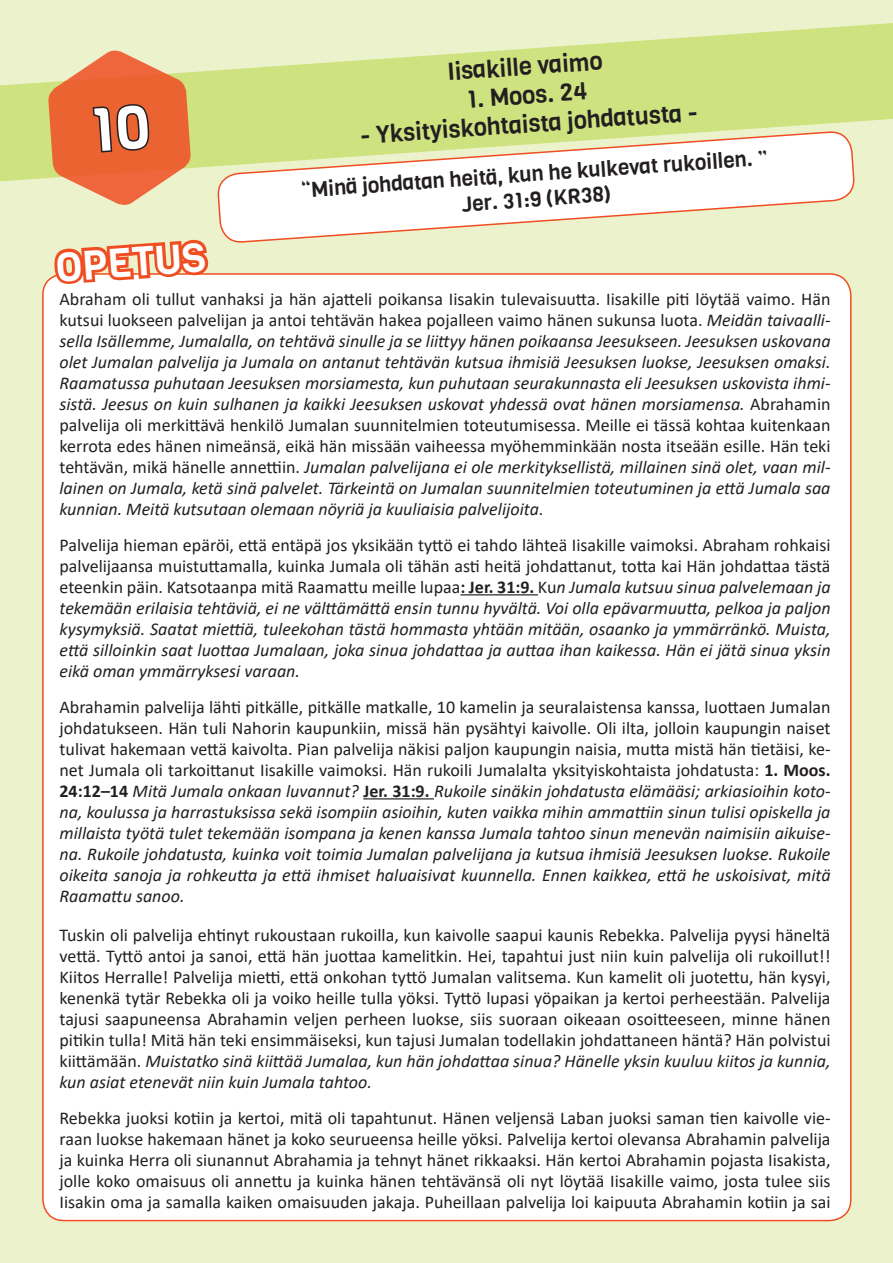
<style>
.page{position:relative;width:893px;height:1263px;background:#ecf3cc}
.page>*{position:absolute;margin:0;border:0;box-sizing:border-box;transform-origin:0 0}
.t1{font:40.5px "Viga";color:#fff}
.t2{font:24px "Viga";color:#231f20}
.t3{font:21px "Viga";color:#231f20}
.t4{font:italic 18px/21px "Calibri";color:#231f20;text-align:justify}
.t5{font:18px/21px "Calibri";color:#231f20;text-align:justify}
.s1{font-style:normal}
.s2{font-weight:700;font-style:normal}
.s3{font-style:italic}
</style>
<div class="page">
<svg style="left:0;top:23px;width:893px;height:159px;fill:#cfe280"></svg>
<div style="left:43px;top:274px;width:808px;height:946px;background:#fff;border-radius:21px"></div>
<hr style="left:460px;top:594px;width:78px;height:1px;background:#231f20">
<hr style="left:363px;top:798px;width:71px;height:1px;background:#231f20">
<svg style="left:50px;top:239px;width:163px;height:45px"></svg>
<svg style="left:217px;top:131px;width:638px;height:112px"></svg>
<svg style="left:48px;top:48px;width:143px;height:157px"></svg>
<p class="t2" style="left:446px;top:56px;width:157px;rotate:-4deg">Iisakille vaimo</p>
<p class="t2" style="left:466px;top:83px;width:122px;rotate:-4deg">1. Moos. 24</p>
<p class="t2" style="left:359px;top:120px;width:340px;rotate:-4deg">- Yksityiskohtaista johdatusta -</p>
<p class="t1" style="left:54px;top:241px;width:152px;rotate:-4deg">OPETUS</p>
<p class="t3" style="left:300px;top:176px;width:469px;rotate:-4deg">“Minä johdatan heitä, kun he kulkevat rukoillen. ”</p>
<p class="t3" style="left:461px;top:190px;width:151px;rotate:-4deg">Jer. 31:9 (KR38)</p>
<p class="t4" style="left:60px;top:288px;width:773px"><span class="s1">Abraham oli tullut vanhaksi ja hän ajatteli poikansa Iisakin tulevaisuutta. Iisakille piti löytää vaimo. Hän kutsui luokseen palvelijan ja antoi tehtävän hakea pojalleen vaimo hänen sukunsa luota.</span> Meidän taivaalli&shy;sella Isällemme, Jumalalla, on tehtävä sinulle ja se liittyy hänen poikaansa Jeesukseen. Jeesuksen uskovana olet Jumalan palvelija ja Jumala on antanut tehtävän kutsua ihmisiä Jeesuksen luokse, Jeesuksen omaksi.<br>Raamatussa puhutaan Jeesuksen morsiamesta, kun puhutaan seurakunnasta eli Jeesuksen uskovista ihmi&shy;sistä. Jeesus on kuin sulhanen ja kaikki Jeesuksen uskovat yhdessä ovat hänen morsiamensa. <span class="s1">Abrahamin palvelija oli merkittävä henkilö Jumalan suunnitelmien toteutumisessa. Meille ei tässä kohtaa kuitenkaan kerrota edes hänen nimeänsä, eikä hän missään vaiheessa myöhemminkään nosta itseään esille. Hän teki tehtävän, mikä hänelle annettiin.</span> Jumalan palvelijana ei ole merkityksellistä, millainen sinä olet, vaan mil&shy;lainen on Jumala, ketä sinä palvelet. Tärkeintä on Jumalan suunnitelmien toteutuminen ja että Jumala saa kunnian. Meitä kutsutaan olemaan nöyriä ja kuuliaisia palvelijoita<span class="s1">.</span></p>
<p class="t4" style="left:60px;top:534px;width:773px"><span class="s1">Palvelija hieman epäröi, että entäpä jos yksikään tyttö ei tahdo lähteä Iisakille vaimoksi. Abraham rohkaisi palvelijaansa muistuttamalla, kuinka Jumala oli tähän asti heitä johdattanut, totta kai Hän johdattaa tästä eteenkin päin. Katsotaanpa mitä Raamattu meille lupaa</span><span class="s2">: Jer. 31:9.</span> <span class="s1">Ku</span>n Jumala kutsuu sinua palvelemaan ja tekemään erilaisia tehtäviä, ei ne välttämättä ensin tunnu hyvältä. Voi olla epävarmuutta, pelkoa ja paljon kysymyksiä. Saatat miettiä, tuleekohan tästä hommasta yhtään mitään, osaanko ja ymmärränkö. Muista, että silloinkin saat luottaa Jumalaan, joka sinua johdattaa ja auttaa ihan kaikessa. Hän ei jätä sinua yksin eikä oman ymmärryksesi varaan.</p>
<p class="t4" style="left:60px;top:696px;width:773px"><span class="s1">Abrahamin palvelija lähti pitkälle, pitkälle matkalle, 10 kamelin ja seuralaistensa kanssa, luottaen Jumalan johdatukseen. Hän tuli Nahorin kaupunkiin, missä hän pysähtyi kaivolle. Oli ilta, jolloin kaupungin naiset tulivat hakemaan vettä kaivolta. Pian palvelija näkisi paljon kaupungin naisia, mutta mistä hän tietäisi, ke&shy;net Jumala oli tarkoittanut Iisakille vaimoksi. Hän rukoili Jumalalta yksityiskohtaista johdatusta:</span> <span class="s2">1. Moos.<br>24:12–14</span> Mitä Jumala onkaan luvannut? <span class="s2">Jer. 31:9.</span> Rukoile sinäkin johdatusta elämääsi; arkiasioihin koto&shy;na, koulussa ja harrastuksissa sekä isompiin asioihin, kuten vaikka mihin ammattiin sinun tulisi opiskella ja millaista työtä tulet tekemään isompana ja kenen kanssa Jumala tahtoo sinun menevän naimisiin aikuise&shy;na. Rukoile johdatusta, kuinka voit toimia Jumalan palvelijana ja kutsua ihmisiä Jeesuksen luokse. Rukoile oikeita sanoja ja rohkeutta ja että ihmiset haluaisivat kuunnella. Ennen kaikkea, että he uskoisivat, mitä Raamattu sanoo.</p>
<p class="t5" style="left:60px;top:924px;width:772px">Tuskin oli palvelija ehtinyt rukoustaan rukoilla, kun kaivolle saapui kaunis Rebekka. Palvelija pyysi häneltä vettä. Tyttö antoi ja sanoi, että hän juottaa kamelitkin. Hei, tapahtui just niin kuin palvelija oli rukoillut!!<br>Kiitos Herralle! Palvelija mietti, että onkohan tyttö Jumalan valitsema. Kun kamelit oli juotettu, hän kysyi, kenenkä tytär Rebekka oli ja voiko heille tulla yöksi. Tyttö lupasi yöpaikan ja kertoi perheestään. Palvelija tajusi saapuneensa Abrahamin veljen perheen luokse, siis suoraan oikeaan osoitteeseen, minne hänen pitikin tulla! Mitä hän teki ensimmäiseksi, kun tajusi Jumalan todellakin johdattaneen häntä? Hän polvistui kiittämään. <span class="s3">Muistatko sinä kiittää Jumalaa, kun hän johdattaa sinua? Hänelle yksin kuuluu kiitos ja kunnia, kun asiat etenevät niin kuin Jumala tahtoo.</span></p>
<p class="t5" style="left:60px;top:1107px;width:773px">Rebekka juoksi kotiin ja kertoi, mitä oli tapahtunut. Hänen veljensä Laban juoksi saman tien kaivolle vie&shy;raan luokse hakemaan hänet ja koko seurueensa heille yöksi. Palvelija kertoi olevansa Abrahamin palvelija ja kuinka Herra oli siunannut Abrahamia ja tehnyt hänet rikkaaksi. Hän kertoi Abrahamin pojasta Iisakista, jolle koko omaisuus oli annettu ja kuinka hänen tehtävänsä oli nyt löytää Iisakille vaimo, josta tulee siis Iisakin oma ja samalla kaiken omaisuuden jakaja. Puheillaan palvelija loi kaipuuta Abrahamin kotiin ja sai</p>
</div>
